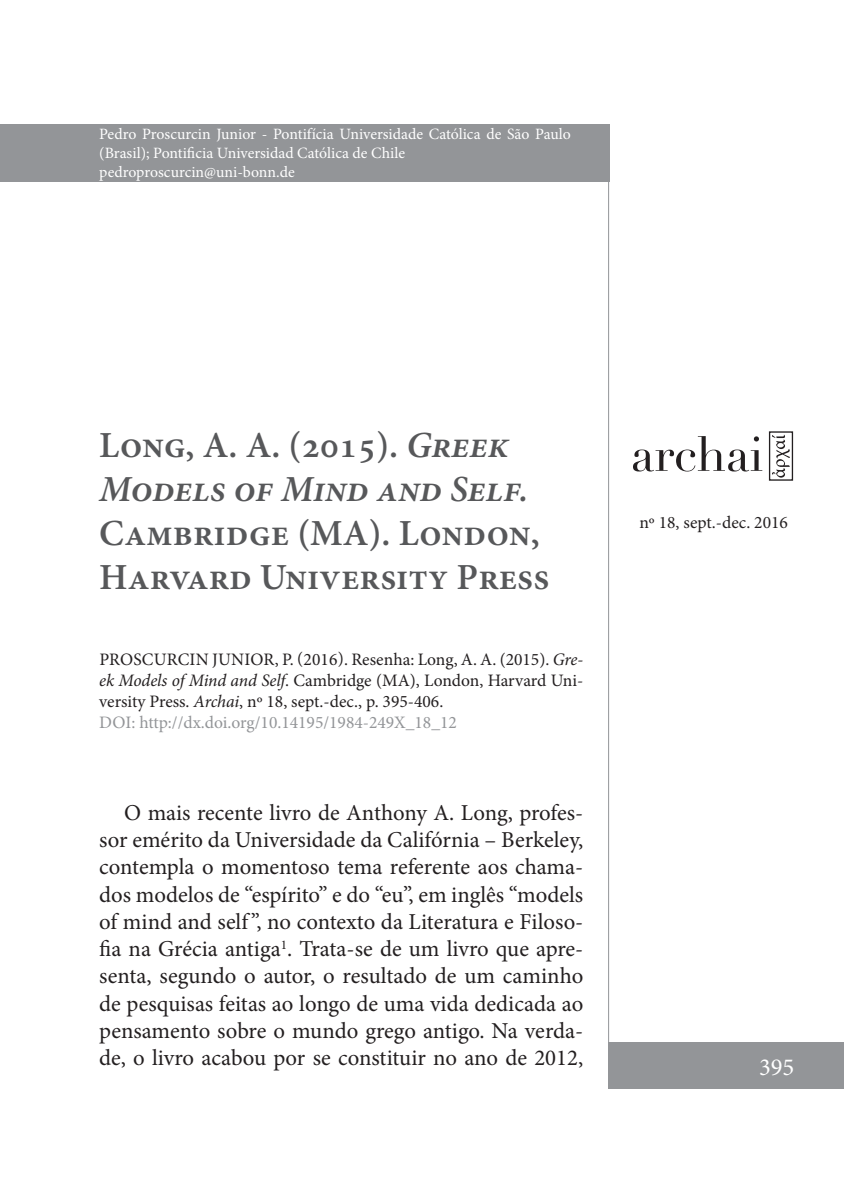
<style>
.page{position:relative;width:844px;height:1191px;background:#fff}
.page>*{position:absolute;margin:0;border:0;box-sizing:border-box;transform-origin:0 0}
.t1{font:600 36.75px/44.1px "Minion Pro";color:#57585a}
.t2{font:italic 600 36.75px/44.1px "Minion Pro";color:#57585a}
.t3{font:24.5px "Minion Pro";color:#fff}
.t4{font:22.75px/27.3px "Minion Pro";color:#231f20;text-align:justify}
.t5{font:17.5px/21px "Minion Pro";color:#231f20}
.t6{font:15.75px/18.9px "Minion Pro";color:#fff}
.s1{font-style:normal}
.s2{font-style:italic}
.s3{color:#939598}
</style>
<div class="page">
<svg style="left:633px;top:436px;width:129px;height:35px"></svg>
<svg style="left:772px;top:435px;width:17px;height:42px"></svg>
<div style="left:768px;top:431px;width:24px;height:50px;border:1px solid #231f20"></div>
<hr style="left:608px;top:124px;width:1px;height:964px;background:#939598">
<div style="left:608px;top:1042px;width:235px;height:46px;background:#939598"></div>
<div style="left:0;top:124px;width:609px;height:57px;background:#939598"></div>
<p class="t6" style="left:99px;top:125px;width:473px">Pedro Proscurcin Junior - Pontifícia Universidade Católica de São Paulo (Brasil); Pontificia Universidad Católica de Chile pedroproscurcin@uni-bonn.de</p>
<h1 class="t2" style="left:99px;top:422px;width:430px"><span class="s1">Long, A. A. (2015).</span> Greek<br>Models of Mind and Self.</h1>
<h1 class="t1" style="left:99px;top:511px;width:451px">Cambridge (MA). London,<br>Harvard University Press</h1>
<p class="t5" style="left:99px;top:649px;width:485px;text-indent:68px">rcin Junior, P. (2016). Resenha: Long, A. A. (2015). <span class="s2">Gre‑ ek Models of Mind and Self</span>. Cambridge (MA), London, Harvard Uni&shy;versity Press. <span class="s2">Archai</span>, nº 18, sept.-‑dec., p. 395-‑406.<br><span class="s3">DOI: http://dx.doi.org/10.14195/1984-‑249X_18_12</span></p>
<p class="t5" style="left:99px;top:649px;width:46px">Proscu</p>
<p class="t4" style="left:99px;top:798px;width:485px;text-indent:25px">O mais recente livro de Anthony A. Long, profes&shy;sor emérito da Universidade da Califórnia – Berkeley, contempla o momentoso tema referente aos chama&shy;dos modelos de “espírito” e do “eu”, em inglês “models of mind and self ”, no contexto da Literatura e Filoso&shy;fia na Grécia antiga<sup>1</sup>. Trata-‑ se de um livro que apre&shy;senta, segundo o autor, o resultado de um caminho de pesquisas feitas ao longo de uma vida dedicada ao pensamento sobre o mundo grego antigo. Na verda&shy;de, o livro acabou por se constituir no ano de 2012,</p>
<p class="t5" style="left:639px;top:512px;width:150px">nº 18, sept.-dec. 2016</p>
<p class="t3" style="left:758px;top:1050px;width:37px">395</p>
</div>
